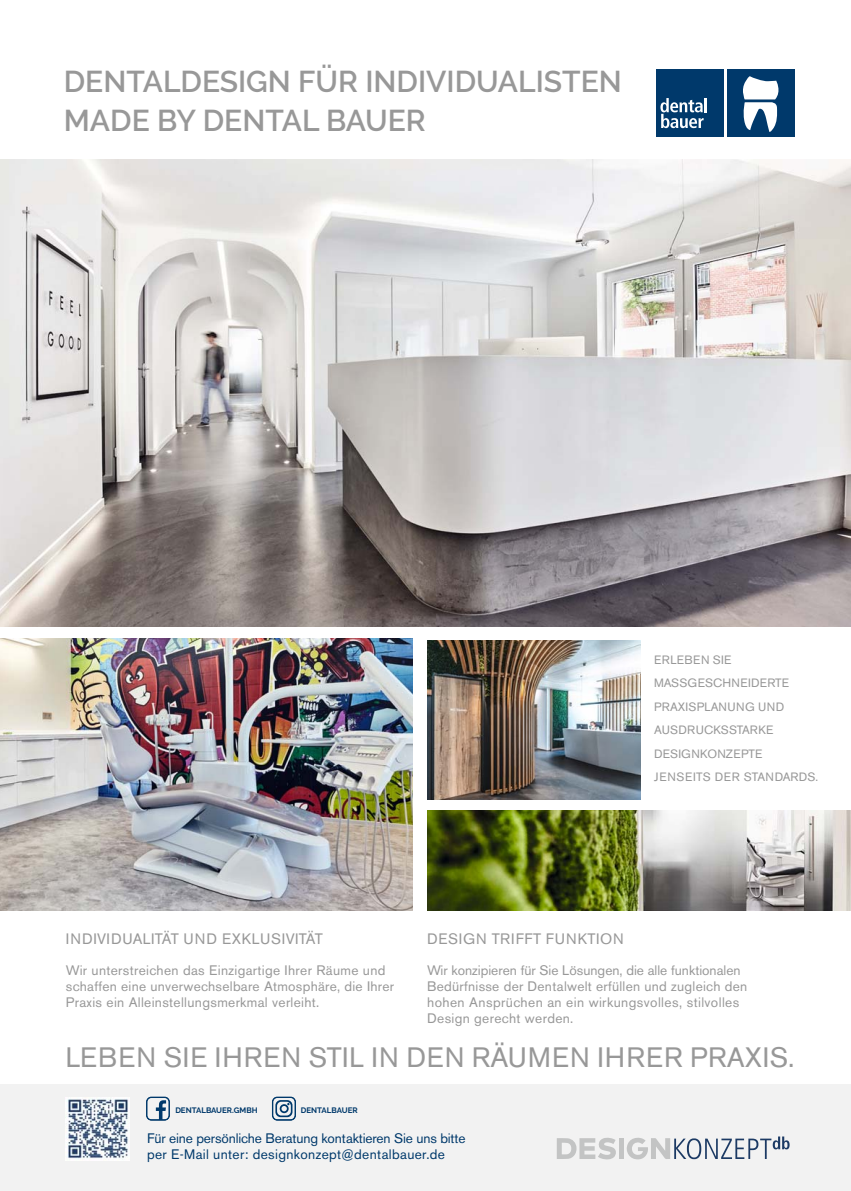
<style>
.page{position:relative;width:851px;height:1191px;background:#fff}
.page>*{position:absolute;margin:0;border:0;box-sizing:border-box;transform-origin:0 0}
.t1{font:600 30px/39px "Raleway";color:#989898}
.t2{font:27.75px "Akzidenz Grotesk BE";letter-spacing:.04em;color:#989898}
.t3{font:15px "Akzidenz Grotesk BE";letter-spacing:.025em;color:#989898}
.t4{font:15px "Akzidenz Grotesk BE";letter-spacing:.045em;color:#989898}
.t5{font:13.65px/15.8px "Akzidenz Grotesk BE";letter-spacing:.025em;color:#989898}
.t6{font:13.65px/15.8px "Akzidenz Grotesk BE";letter-spacing:-.01em;color:#00396b}
.t7{font:12px/23.5px "Akzidenz Grotesk BE";letter-spacing:.02em;color:#989898}
.t8{font:700 7.95px "Raleway";color:#00396b}
</style>
<div class="page">
<img style="left:0;top:160px;width:850px;height:466px">
<div style="left:0;top:1084px;width:850px;height:107px;background:#f2f2f2"></div>
<svg style="left:626px;top:1136px;width:163px;height:23px"></svg>
<svg style="left:557px;top:1137px;width:59px;height:22px"></svg>
<hr style="left:619px;top:1138px;width:4px;height:21px;background:#c3c4c4">
<div style="left:727px;top:69px;width:67px;height:67px;background:#00396b"></div>
<svg style="left:743px;top:76px;width:36px;height:56px"></svg>
<div style="left:656px;top:69px;width:67px;height:67px;background:#00396b"></div>
<svg style="left:660px;top:98px;width:46px;height:30px"></svg>
<img style="left:427px;top:640px;width:213px;height:159px">
<img style="left:427px;top:810px;width:423px;height:100px">
<img style="left:0;top:638px;width:412px;height:272px">
<div style="left:146px;top:1096px;width:24px;height:24px;border:1px solid #00396b;border-radius:5px"></div>
<svg style="left:146px;top:1097px;width:23px;height:23px"></svg>
<div style="left:272px;top:1096px;width:23px;height:24px;border:1px solid #00396b;border-radius:5px"></div>
<svg style="left:272px;top:1097px;width:23px;height:23px"></svg>
<img style="left:66px;top:1097px;width:63px;height:63px">
<h1 class="t1" style="left:64px;top:63px;width:559px">DENTALDESIGN FÜR INDIVIDUALISTEN<br>MADE BY DENTAL BAUER</h1>
<p class="t7" style="left:654px;top:648px;width:165px">ERLEBEN SIE<br>MASSGESCHNEIDERTE<br>PRAXISPLANUNG UND<br>AUSDRUCKSSTARKE<br>DESIGNKONZEPTE<br>JENSEITS DER STANDARDS.</p>
<p class="t3" style="left:66px;top:930px;width:258px">INDIVIDUALITÄT UND EXKLUSIVITÄT</p>
<p class="t5" style="left:66px;top:963px;width:329px">Wir unterstreichen das Einzigartige Ihrer Räume und schaffen eine unverwechselbare Atmosphäre, die Ihrer<br>Praxis ein Alleinstellungsmerkmal verleiht.</p>
<p class="t4" style="left:427px;top:930px;width:198px">DESIGN TRIFFT FUNKTION</p>
<p class="t5" style="left:427px;top:963px;width:321px">Wir konzipieren für Sie Lösungen, die alle funktionalen Bedürfnisse der Dentalwelt erfüllen und zugleich den hohen Ansprüchen an ein wirkungsvolles, stilvolles Design gerecht werden.</p>
<h2 class="t2" style="left:66px;top:1042px;width:730px">LEBEN SIE IHREN STIL IN DEN RÄUMEN IHRER PRAXIS.</h2>
<p class="t8" style="left:175px;top:1105px;width:84px">DENTALBAUER.GMBH</p>
<p class="t8" style="left:301px;top:1105px;width:58px">DENTALBAUER</p>
<p class="t6" style="left:147px;top:1131px;width:320px">Für eine persönliche Beratung kontaktieren Sie uns bitte per E-Mail unter: designkonzept@dentalbauer.de</p>
</div>
